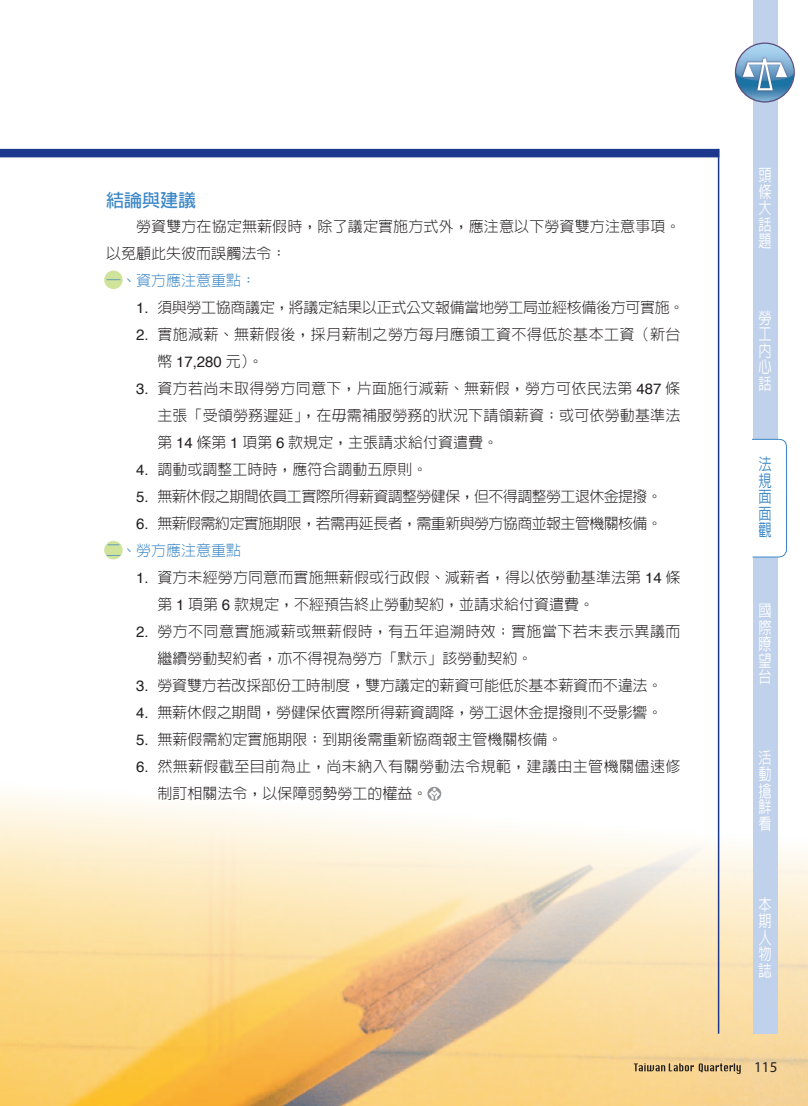
<style>
.page{position:relative;width:808px;height:1106px;background:#fff}
.page>*{position:absolute;margin:0;border:0;box-sizing:border-box;transform-origin:0 0}
.中標{font:700 18px "Lin Gothic";color:#3b87c7}
.t1{font:500 16.5px/16.5px "Lin Gothic";color:#fff;text-align:justify;scale:.8 1}
.t2{font:500 16.5px/16.5px "Lin Gothic";color:#3b87c7;text-align:justify;scale:.8 1}
.內文{font:300 15px/27px "Lin Gothic";color:#231f20}
.內文-2{font:300 15px/27px "Lin Gothic";letter-spacing:.03em;color:#231f20}
.內文-3{font:300 15px "Lin Gothic";letter-spacing:-.04em;color:#231f20}
.內文-4{font:300 15px "Lin Gothic";letter-spacing:-.025em;color:#231f20}
.內文-5{font:300 15px "Lin Gothic";color:#3b87c7}
.t3{font:15px "Myriad";color:#231f20}
.s1{font-family:"Helvetica";font-weight:400}
</style>
<div class="page">
<img style="left:0;top:745px;width:808px;height:361px">
<div style="left:104px;top:270px;width:19px;height:19px;background:#d0e39a;border-radius:50%"></div>
<div style="left:104px;top:541px;width:19px;height:18px;background:#d0e39a;border-radius:50%"></div>
<div style="left:753px;top:0;width:24px;height:1033px;background:#c0d1eb"></div>
<div style="left:752px;top:438px;width:35px;height:119px;background:#fff"></div>
<svg style="left:735px;top:43px;width:59px;height:59px"></svg>
<svg style="left:735px;top:56px;width:59px;height:45px"></svg>
<svg style="left:634px;top:1063px;width:107px;height:10px"></svg>
<svg style="left:427px;top:786px;width:14px;height:14px"></svg>
<div style="left:0;top:149px;width:719px;height:8px;background:#1b388c"></div>
<hr style="left:718px;top:149px;width:1px;height:884px;background:#1b388c">
<p class="中標" style="left:106px;top:191px;width:91px">結論與建議</p>
<p class="內文" style="left:106px;top:212px;width:576px;text-indent:30px">勞資雙方在協定無薪假時，除了議定實施方式外，應注意以下勞資雙方注意事項。以免顧此失彼而誤觸法令：</p>
<p class="內文-5" style="left:106px;top:272px;width:151px">一、資方應注意重點：</p>
<p class="內文-4" style="left:136px;top:299px;width:550px"><span class="s1">1.</span> 須與勞工協商議定，將議定結果以正式公文報備當地勞工局並經核備後方可實施。</p>
<p class="內文-2" style="left:157px;top:320px;width:525px;text-indent:-21px"><span class="s1">2.</span> 實施減薪、無薪假後，採月薪制之勞方每月應領工資不得低於基本工資（新台幣 <span class="s1">17,280</span> 元）。</p>
<p class="內文" style="left:157px;top:374px;width:525px;text-align:justify;text-indent:-21px"><span class="s1">3.</span> 資方若尚未取得勞方同意下，片面施行減薪、無薪假，勞方可依民法第 <span class="s1">487</span> 條主張「受領勞務遲延」，在毋需補服勞務的狀況下請領薪資；或可依勞動基準法第 <span class="s1">14</span> 條第 <span class="s1">1</span> 項第 <span class="s1">6</span> 款規定，主張請求給付資遣費。</p>
<p class="內文" style="left:136px;top:455px;width:293px"><span class="s1">4.</span> 調動或調整工時時，應符合調動五原則。</p>
<p class="內文-3" style="left:136px;top:488px;width:527px"><span class="s1">5.</span> 無薪休假之期間依員工實際所得薪資調整勞健保，但不得調整勞工退休金提撥。</p>
<p class="內文-3" style="left:136px;top:515px;width:527px"><span class="s1">6.</span> 無薪假需約定實施期限，若需再延長者，需重新與勞方協商並報主管機關核備。</p>
<p class="內文-5" style="left:106px;top:542px;width:136px">二、勞方應注意重點</p>
<p class="內文" style="left:157px;top:563px;width:525px;text-indent:-21px"><span class="s1">1.</span> 資方未經勞方同意而實施無薪假或行政假、減薪者，得以依勞動基準法第 <span class="s1">14</span> 條第 <span class="s1">1</span> 項第 <span class="s1">6</span> 款規定，不經預告終止勞動契約，並請求給付資遣費。</p>
<p class="內文-2" style="left:157px;top:617px;width:525px;text-indent:-21px"><span class="s1">2.</span> 勞方不同意實施減薪或無薪假時，有五年追溯時效；實施當下若未表示異議而繼續勞動契約者，亦不得視為勞方「默示」該勞動契約。</p>
<p class="內文" style="left:136px;top:671px;width:528px"><span class="s1">3.</span> 勞資雙方若改採部份工時制度，雙方議定的薪資可能低於基本薪資而不違法。</p>
<p class="內文" style="left:136px;top:698px;width:528px"><span class="s1">4.</span> 無薪休假之期間，勞健保依實際所得薪資調降，勞工退休金提撥則不受影響。</p>
<p class="內文" style="left:136px;top:725px;width:428px"><span class="s1">5.</span> 無薪假需約定實施期限；到期後需重新協商報主管機關核備。</p>
<p class="內文-2" style="left:157px;top:752px;width:525px;text-indent:-21px"><span class="s1">6.</span> 然無薪假截至目前為止，尚未納入有關勞動法令規範，建議由主管機關儘速修制訂相關法令，以保障弱勢勞工的權益。</p>
<p class="t1" style="left:758px;top:167px;width:17px">頭條大話題</p>
<p class="t1" style="left:758px;top:309px;width:17px">勞工內心話</p>
<p class="t2" style="left:758px;top:456px;width:17px">法規面面觀</p>
<p class="t1" style="left:758px;top:602px;width:18px">國際瞭望台</p>
<p class="t1" style="left:758px;top:749px;width:17px">活動搶鮮看</p>
<p class="t1" style="left:758px;top:896px;width:18px">本期人物誌</p>
<p class="t3" style="left:754px;top:1059px;width:25px">115</p>
</div>
